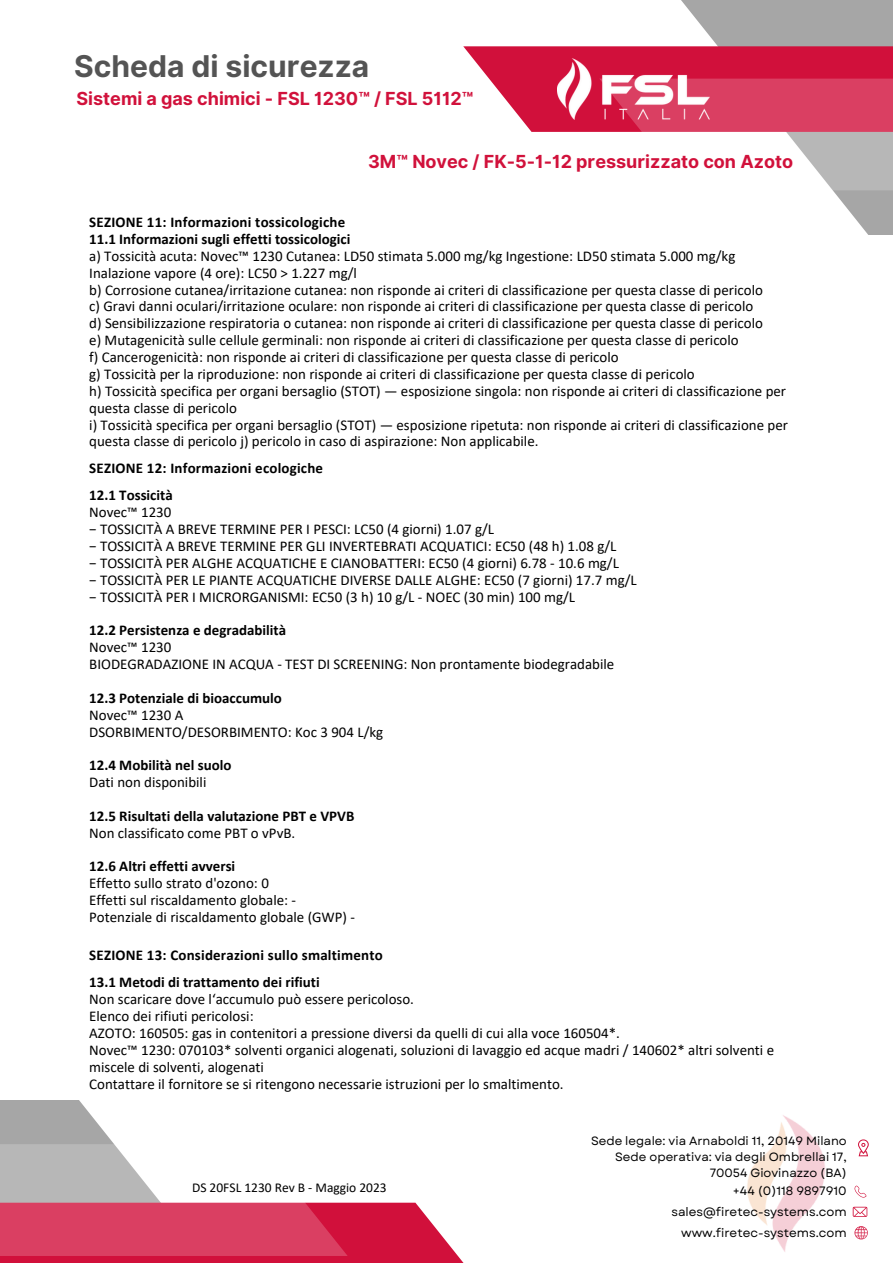
<style>
.page{position:relative;width:893px;height:1264px;background:#fff}
.page>*{position:absolute;margin:0;border:0;box-sizing:border-box;transform-origin:0 0}
.t1{font:700 30px "Inter";color:#545454}
.t2{font:700 18px "Inter";color:#d1113b}
.t3{font:15px/16.8px "Calibri";color:#000}
.t4{font:700 15px "Calibri";color:#000}
.t5{font:13.5px "Calibri";color:#000}
.t6{font:12.15px "Garet";color:#000}
.t7{font:12px/16px "Garet";color:#000;text-align:right}
</style>
<div class="page">
<svg style="left:681px;top:0;width:211px;height:234px;fill:#a6a6a6"></svg>
<svg style="left:463px;top:46px;width:429px;height:144px"></svg>
<svg style="left:0;top:1100px;width:114px;height:44px;fill:#a6a6a6"></svg>
<svg style="left:0;top:1144px;width:463px;height:118px"></svg>
<img style="left:747px;top:1115px;width:78px;height:137px">
<svg style="left:858px;top:1139px;width:10px;height:17px"></svg>
<svg style="left:854px;top:1185px;width:12px;height:12px"></svg>
<svg style="left:852px;top:1206px;width:15px;height:10px"></svg>
<svg style="left:854px;top:1226px;width:13px;height:13px"></svg>
<img style="left:557px;top:59px;width:152px;height:61px">
<p class="t1" style="left:74px;top:48px;width:296px">Scheda di sicurezza</p>
<p class="t2" style="left:76px;top:88px;width:398px">Sistemi a gas chimici - FSL 1230™ / FSL 5112™</p>
<p class="t2" style="left:368px;top:150px;width:426px">3M™ Novec / FK-5-1-12 pressurizzato con Azoto</p>
<p class="t4" style="left:89px;top:216px;width:257px">SEZIONE 11: Informazioni tossicologiche</p>
<p class="t4" style="left:89px;top:233px;width:263px">11.1 Informazioni sugli effetti tossicologici</p>
<p class="t3" style="left:89px;top:249px;width:647px">a) Tossicità acuta: Novec™ 1230 Cutanea: LD50 stimata 5.000 mg/kg Ingestione: LD50 stimata 5.000 mg/kg<br>Inalazione vapore (4 ore): LC50 &gt; 1.227 mg/l</p>
<p class="t3" style="left:89px;top:282px;width:675px">b) Corrosione cutanea/irritazione cutanea: non risponde ai criteri di classificazione per questa classe di pericolo</p>
<p class="t3" style="left:89px;top:299px;width:665px">c) Gravi danni oculari/irritazione oculare: non risponde ai criteri di classificazione per questa classe di pericolo</p>
<p class="t3" style="left:89px;top:316px;width:675px">d) Sensibilizzazione respiratoria o cutanea: non risponde ai criteri di classificazione per questa classe di pericolo</p>
<p class="t3" style="left:89px;top:333px;width:651px">e) Mutagenicità sulle cellule germinali: non risponde ai criteri di classificazione per questa classe di pericolo</p>
<p class="t3" style="left:89px;top:350px;width:531px">f) Cancerogenicità: non risponde ai criteri di classificazione per questa classe di pericolo</p>
<p class="t3" style="left:89px;top:367px;width:607px">g) Tossicità per la riproduzione: non risponde ai criteri di classificazione per questa classe di pericolo</p>
<p class="t3" style="left:89px;top:383px;width:698px">h) Tossicità specifica per organi bersaglio (STOT) — esposizione singola: non risponde ai criteri di classificazione per questa classe di pericolo</p>
<p class="t3" style="left:89px;top:417px;width:700px">i) Tossicità specifica per organi bersaglio (STOT) — esposizione ripetuta: non risponde ai criteri di classificazione per questa classe di pericolo j) pericolo in caso di aspirazione: Non applicabile.</p>
<p class="t4" style="left:89px;top:462px;width:235px">SEZIONE 12: Informazioni ecologiche</p>
<p class="t4" style="left:89px;top:489px;width:85px">12.1 Tossicità</p>
<p class="t3" style="left:89px;top:505px;width:84px">Novec™ 1230</p>
<p class="t3" style="left:89px;top:522px;width:406px">− TOSSICITÀ A BREVE TERMINE PER I PESCI: LC50 (4 giorni) 1.07 g/L</p>
<p class="t3" style="left:89px;top:539px;width:528px">− TOSSICITÀ A BREVE TERMINE PER GLI INVERTEBRATI ACQUATICI: EC50 (48 h) 1.08 g/L</p>
<p class="t3" style="left:89px;top:555px;width:531px">− TOSSICITÀ PER ALGHE ACQUATICHE E CIANOBATTERI: EC50 (4 giorni) 6.78 - 10.6 mg/L</p>
<p class="t3" style="left:89px;top:572px;width:549px">− TOSSICITÀ PER LE PIANTE ACQUATICHE DIVERSE DALLE ALGHE: EC50 (7 giorni) 17.7 mg/L</p>
<p class="t3" style="left:89px;top:589px;width:487px">− TOSSICITÀ PER I MICRORGANISMI: EC50 (3 h) 10 g/L - NOEC (30 min) 100 mg/L</p>
<p class="t4" style="left:89px;top:624px;width:198px">12.2 Persistenza e degradabilità</p>
<p class="t3" style="left:89px;top:640px;width:84px">Novec™ 1230</p>
<p class="t3" style="left:89px;top:657px;width:526px">BIODEGRADAZIONE IN ACQUA - TEST DI SCREENING: Non prontamente biodegradabile</p>
<p class="t4" style="left:89px;top:691px;width:194px">12.3 Potenziale di bioaccumulo</p>
<p class="t3" style="left:89px;top:707px;width:96px">Novec™ 1230 A</p>
<p class="t3" style="left:89px;top:724px;width:295px">DSORBIMENTO/DESORBIMENTO: Koc 3 904 L/kg</p>
<p class="t4" style="left:89px;top:759px;width:144px">12.4 Mobilità nel suolo</p>
<p class="t3" style="left:89px;top:775px;width:119px">Dati non disponibili</p>
<p class="t4" style="left:89px;top:809px;width:266px">12.5 Risultati della valutazione PBT e VPVB</p>
<p class="t3" style="left:89px;top:825px;width:207px">Non classificato come PBT o vPvB.</p>
<p class="t4" style="left:89px;top:860px;width:147px">12.6 Altri effetti avversi</p>
<p class="t3" style="left:89px;top:876px;width:181px">Effetto sullo strato d'ozono: 0</p>
<p class="t3" style="left:89px;top:893px;width:208px">Effetti sul riscaldamento globale: -</p>
<p class="t3" style="left:89px;top:909px;width:267px">Potenziale di riscaldamento globale (GWP) -</p>
<p class="t4" style="left:89px;top:949px;width:295px">SEZIONE 13: Considerazioni sullo smaltimento</p>
<p class="t4" style="left:89px;top:976px;width:232px">13.1 Metodi di trattamento dei rifiuti</p>
<p class="t3" style="left:89px;top:992px;width:326px">Non scaricare dove l‘accumulo può essere pericoloso.</p>
<p class="t3" style="left:89px;top:1008px;width:166px">Elenco dei rifiuti pericolosi:</p>
<p class="t3" style="left:89px;top:1025px;width:532px">AZOTO: 160505: gas in contenitori a pressione diversi da quelli di cui alla voce 160504*.</p>
<p class="t3" style="left:89px;top:1042px;width:686px">Novec™ 1230: 070103* solventi organici alogenati, soluzioni di lavaggio ed acque madri / 140602* altri solventi e miscele di solventi, alogenati</p>
<p class="t3" style="left:89px;top:1076px;width:476px">Contattare il fornitore se si ritengono necessarie istruzioni per lo smaltimento.</p>
<p class="t5" style="left:192px;top:1181px;width:196px">DS 20FSL 1230 Rev B - Maggio 2023</p>
<p class="t7" style="left:591px;top:1132px;width:257px">Sede legale: via Arnaboldi 11, 20149 Milano</p>
<p class="t7" style="left:615px;top:1148px;width:233px">Sede operativa: via degli Ombrellai 17,<br>70054 Giovinazzo (BA)</p>
<p class="t6" style="left:733px;top:1181px;width:115px">+44 (0)118 9897910</p>
<p class="t6" style="left:671px;top:1202px;width:177px">sales@firetec-systems.com</p>
<p class="t6" style="left:681px;top:1223px;width:167px">www.firetec-systems.com</p>
</div>
